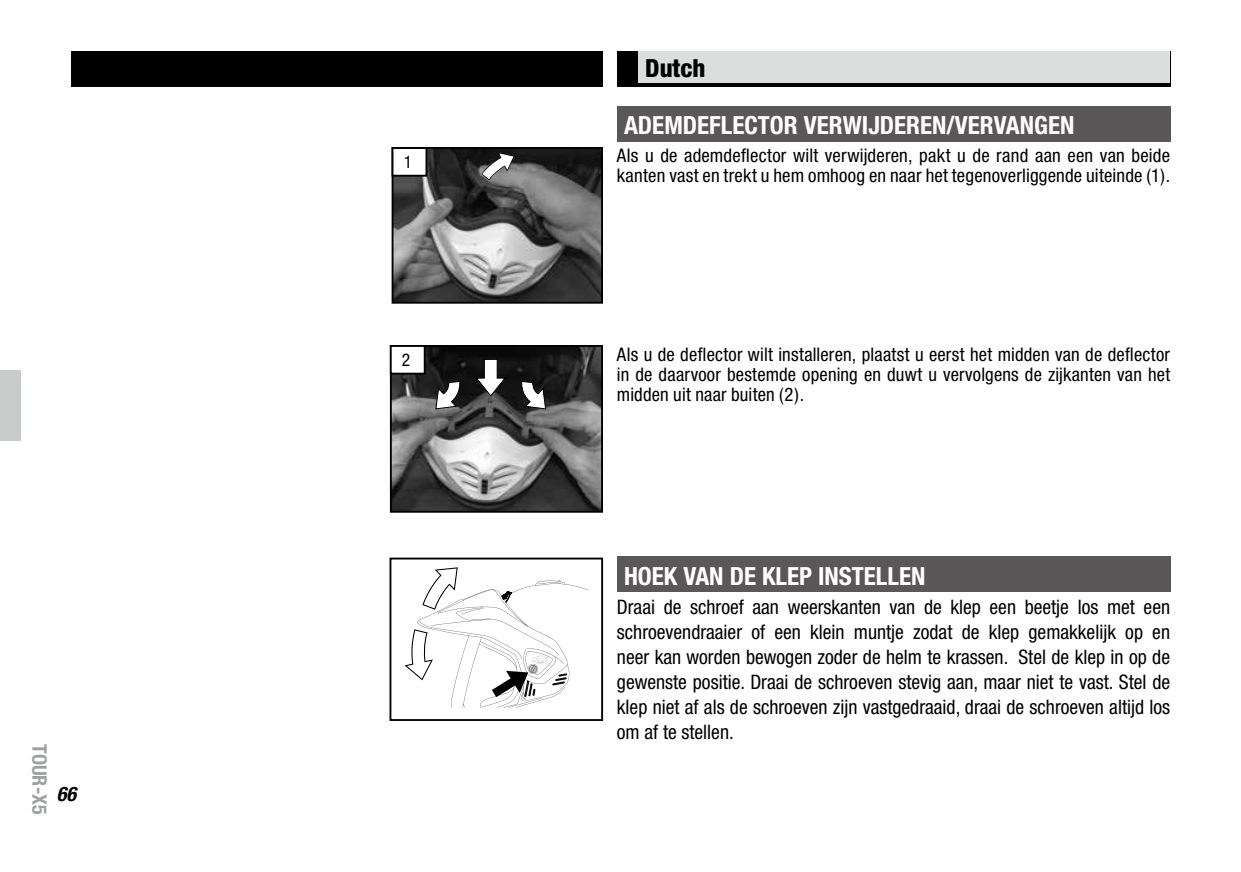
<style>
.page{position:relative;width:1241px;height:872px;background:#fff}
.page>*{position:absolute;margin:0;border:0;box-sizing:border-box;transform-origin:0 0}
.t1{font:700 condensed 25px "Helvetica Neue";color:#fff}
.t2{font:800 condensed 25px "Helvetica Neue";color:#000}
.t3{font:condensed 20px/25px "Helvetica Neue";color:#000;text-align:justify}
.t4{font:700 condensed 20px "Helvetica Neue";color:#9fa0a0}
.t5{font:italic 700 condensed 20px "Helvetica Neue";color:#000}
.t6{font:condensed 18.75px/20px "Helvetica Neue";letter-spacing:.01em;color:#000}
.t7{font:condensed 17.5px "Helvetica Neue";color:#000}
</style>
<div class="page">
<div style="left:71px;top:51px;width:531px;height:35px;background:#000"></div>
<div style="left:617px;top:51px;width:552px;height:35px;background:#000"></div>
<div style="left:638px;top:51px;width:531px;height:32px;background:#dcdddd"></div>
<div style="left:0;top:370px;width:21px;height:71px;background:#c9caca"></div>
<div style="left:617px;top:107px;width:552px;height:35px;background:#595757"></div>
<div style="left:617px;top:556px;width:552px;height:35px;background:#595757"></div>
<svg style="left:404px;top:567px;width:184px;height:140px"></svg>
<div style="left:389px;top:557px;width:214px;height:164px;border:2px solid #000"></div>
<img style="left:394px;top:150px;width:206px;height:151px">
<div style="left:391px;top:147px;width:212px;height:157px;border:2px solid #000"></div>
<svg style="left:481px;top:152px;width:33px;height:28px"></svg>
<img style="left:393px;top:348px;width:207px;height:162px">
<div style="left:390px;top:345px;width:213px;height:168px;border:2px solid #000"></div>
<svg style="left:475px;top:358px;width:31px;height:39px"></svg>
<svg style="left:520px;top:381px;width:26px;height:29px"></svg>
<svg style="left:435px;top:381px;width:26px;height:29px"></svg>
<div style="left:392px;top:148px;width:34px;height:28px;background:#fff"></div>
<div style="left:391px;top:147px;width:36px;height:30px;border:2px solid #000"></div>
<div style="left:390px;top:346px;width:34px;height:27px;background:#fff"></div>
<div style="left:390px;top:345px;width:35px;height:29px;border:2px solid #000"></div>
<p class="t4" style="left:52px;top:744px;width:72px;rotate:90deg">TOUR-X5</p>
<p class="t5" style="left:57px;top:782px;width:21px">66</p>
<p class="t7" style="left:403px;top:152px;width:10px">1</p>
<p class="t7" style="left:402px;top:350px;width:10px">2</p>
<p class="t2" style="left:645px;top:52px;width:62px">Dutch</p>
<p class="t1" style="left:624px;top:110px;width:452px">ADEMDEFLECTOR VERWIJDEREN/VERVANGEN</p>
<p class="t6" style="left:617px;top:145px;width:554px">Als u de ademdeflector wilt verwijderen, pakt u de rand aan een van beide kanten vast en trekt u hem omhoog en naar het tegenoverliggende uiteinde (1).</p>
<p class="t6" style="left:617px;top:344px;width:554px;text-align:justify">Als u de deflector wilt installeren, plaatst u eerst het midden van de deflector in de daarvoor bestemde opening en duwt u vervolgens de zijkanten van het midden uit naar buiten (2).</p>
<p class="t1" style="left:624px;top:560px;width:303px">HOEK VAN DE KLEP INSTELLEN</p>
<p class="t3" style="left:617px;top:594px;width:554px">Draai de schroef aan weerskanten van de klep een beetje los met een schroevendraaier of een klein muntje zodat de klep gemakkelijk op en neer kan worden bewogen zoder de helm te krassen. Stel de klep in op de gewenste positie. Draai de schroeven stevig aan, maar niet te vast. Stel de klep niet af als de schroeven zijn vastgedraaid, draai de schroeven altijd los om af te stellen.</p>
</div>
